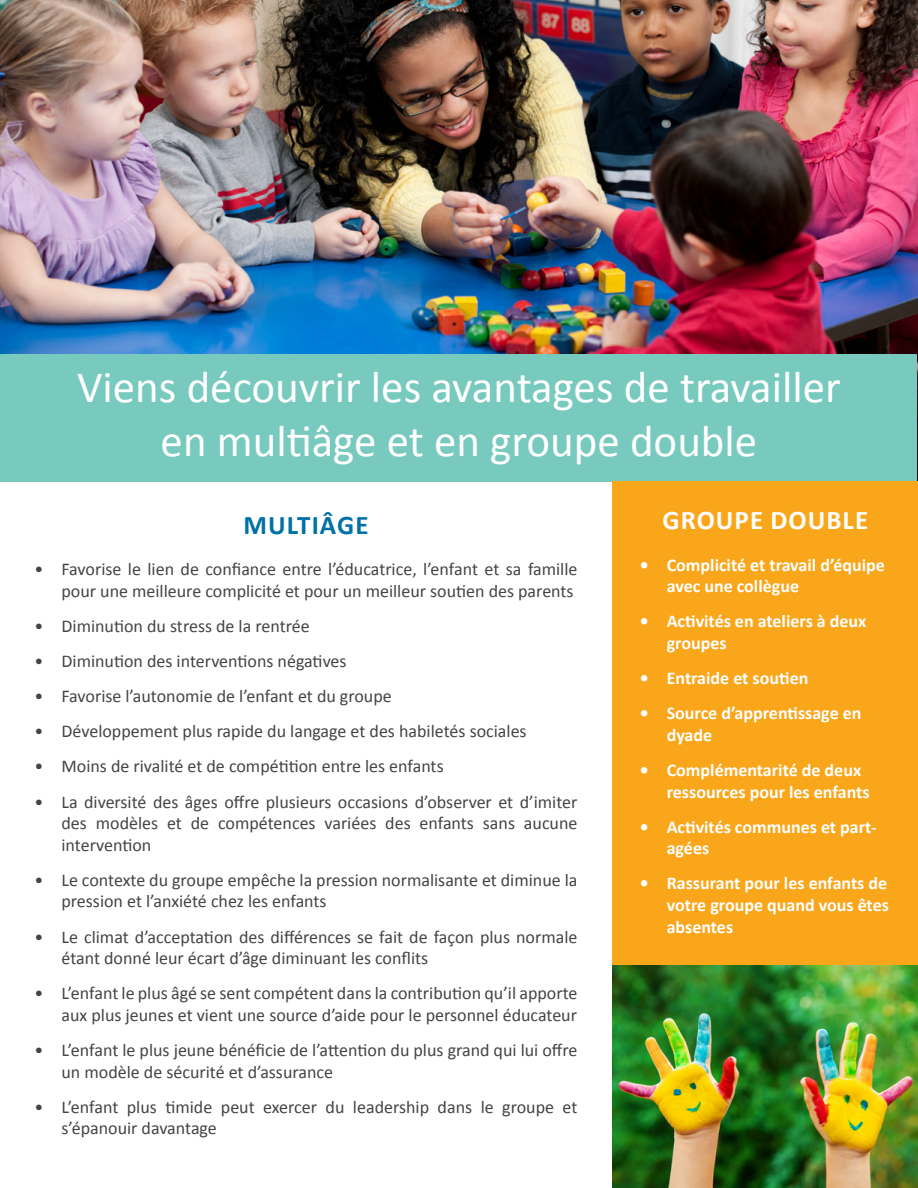
<style>
.page{position:relative;width:918px;height:1188px;background:#fff}
.page>*{position:absolute;margin:0;border:0;box-sizing:border-box;transform-origin:0 0}
.t1{font:45px/54px "Calibri";color:#fff;text-align:center}
.t2{font:700 27px "Calibri";letter-spacing:.04em;color:#fff}
.t3{font:700 27px "Calibri";letter-spacing:.04em;color:#0071a7}
.t4{font:18px/21.6px "Calibri";color:#444}
.t5{font:700 18px/21.6px "Calibri";color:#fff}
</style>
<div class="page">
<img style="left:0;top:0;width:918px;height:418px">
<div style="left:1px;top:354px;width:916px;height:128px;background:#77cabd"></div>
<div style="left:613px;top:482px;width:305px;height:706px;background:#faa61a"></div>
<img style="left:613px;top:966px;width:305px;height:222px">
<h1 class="t1" style="left:77px;top:360px;width:765px">Viens découvrir les avantages de travailler en multiâge et en groupe double</h1>
<h2 class="t3" style="left:243px;top:507px;width:127px">MULTIÂGE</h2>
<p class="t4" style="left:34px;top:559px;width:544px;text-align:right">• Favorise le lien de confiance entre l’éducatrice, l’enfant et sa famille pour une meilleure complicité et pour un meilleur soutien des parents</p>
<p class="t4" style="left:34px;top:615px;width:277px">• Diminution du stress de la rentrée</p>
<p class="t4" style="left:34px;top:650px;width:314px">• Diminution des interventions négatives</p>
<p class="t4" style="left:34px;top:686px;width:359px">• Favorise l’autonomie de l’enfant et du groupe</p>
<p class="t4" style="left:34px;top:721px;width:494px">• Développement plus rapide du langage et des habiletés sociales</p>
<p class="t4" style="left:34px;top:756px;width:411px">• Moins de rivalité et de compétition entre les enfants</p>
<p class="t4" style="left:62px;top:791px;width:518px;text-align:justify;text-indent:-27px">• La diversité des âges offre plusieurs occasions d’observer et d’imiter des modèles et de compétences variées des enfants sans aucune intervention</p>
<p class="t4" style="left:62px;top:869px;width:517px;text-indent:-27px">• Le contexte du groupe empêche la pression normalisante et diminue la pression et l’anxiété chez les enfants</p>
<p class="t4" style="left:62px;top:926px;width:517px;text-indent:-27px">• Le climat d’acceptation des différences se fait de façon plus normale étant donné leur écart d’âge diminuant les conflits</p>
<p class="t4" style="left:34px;top:983px;width:545px;text-align:right">• L’enfant le plus âgé se sent compétent dans la contribution qu’il apporte aux plus jeunes et vient une source d’aide pour le personnel éducateur</p>
<p class="t4" style="left:62px;top:1039px;width:517px;text-indent:-27px">• L’enfant le plus jeune bénéficie de l’attention du plus grand qui lui offre un modèle de sécurité et d’assurance</p>
<p class="t4" style="left:62px;top:1096px;width:517px;text-indent:-27px">• L’enfant plus timide peut exercer du leadership dans le groupe et s’épanouir davantage</p>
<h2 class="t2" style="left:662px;top:503px;width:207px">GROUPE DOUBLE</h2>
<p class="t5" style="left:667px;top:554px;width:220px;text-indent:-27px">• Complicité et travail d’équipe avec une collègue</p>
<p class="t5" style="left:667px;top:611px;width:201px;text-indent:-27px">• Activités en ateliers à deux groupes</p>
<p class="t5" style="left:640px;top:667px;width:170px">• Entraide et soutien</p>
<p class="t5" style="left:667px;top:702px;width:196px;text-indent:-27px">• Source d’apprentissage en dyade</p>
<p class="t5" style="left:667px;top:759px;width:204px;text-indent:-27px">• Complémentarité de deux ressources pour les enfants</p>
<p class="t5" style="left:667px;top:816px;width:211px;text-indent:-27px">• Activités communes et part&shy;agées</p>
<p class="t5" style="left:667px;top:873px;width:224px;text-align:justify;text-indent:-27px">• Rassurant pour les enfants de votre groupe quand vous êtes absentes</p>
</div>
